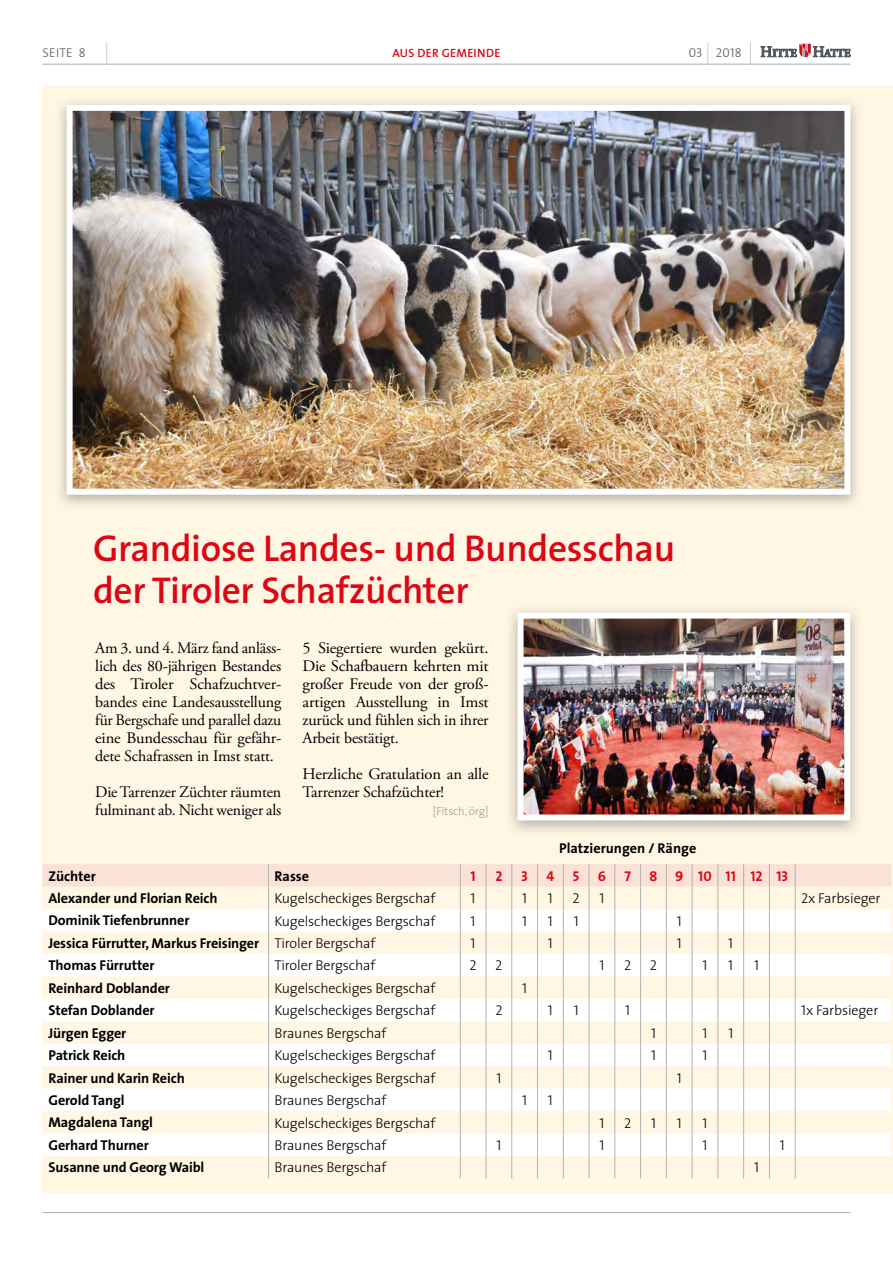
<style>
.page{position:relative;width:893px;height:1263px;background:#fff}
.page>*{position:absolute;margin:0;border:0;box-sizing:border-box;transform-origin:0 0}
.t1{font:600 37.5px/42px "The Sans";letter-spacing:-.01em;color:#dc0714}
.t2{font:16.05px/18px "Adobe Garamond Pro";letter-spacing:-.01em;color:#000;text-align:justify}
.t3{font:700 14.25px "The Sans";letter-spacing:-.01em;color:#000}
.t4{font:300 14.25px "The Sans";letter-spacing:-.01em;color:#000}
.t5{font:14.25px "The Sans Light Caps";color:#000}
.t6{font:14.25px "The Sans Bold Caps";letter-spacing:.48em;color:#dc0714}
.t7{font:12.75px "The Sans Light Caps";letter-spacing:.02em;color:#4c565c}
.t8{font:600 12px "The Sans";letter-spacing:.02em;color:#dc0714}
.t9{font:300 11.7px "The Sans";letter-spacing:-.01em;color:#9d9d9c}
.s1{font-family:"The Sans Light Caps";font-weight:400}
.s2{font-weight:300}
</style>
<div class="page">
<svg style="left:106px;top:43px;width:1px;height:21px"></svg>
<svg style="left:750px;top:43px;width:1px;height:21px"></svg>
<svg style="left:707px;top:43px;width:1px;height:21px"></svg>
<hr style="left:43px;top:64px;width:807px;height:1px;background:#a5adb4">
<hr style="left:43px;top:1212px;width:807px;height:1px;background:#a5adb4">
<svg style="left:761px;top:44px;width:89px;height:13px"></svg>
<div style="left:43px;top:85px;width:850px;height:1108px;background:#fff7e4"></div>
<img style="left:60px;top:102px;width:797px;height:403px">
<img style="left:74px;top:112px;width:769px;height:376px">
<div style="left:67px;top:105px;width:783px;height:390px;border:6px solid #fff"></div>
<img style="left:510px;top:610px;width:347px;height:222px">
<img style="left:525px;top:620px;width:318px;height:193px">
<div style="left:518px;top:613px;width:332px;height:207px;border:6px solid #fff"></div>
<svg style="left:43px;top:864px;width:849px;height:314px"></svg>
<p class="t7" style="left:43px;top:42px;width:45px">SEITE 8</p>
<p class="t8" style="left:393px;top:43px;width:109px">AUS DER GEMEINDE</p>
<p class="t7" style="left:689px;top:42px;width:54px">03 2018</p>
<h1 class="t1" style="left:93px;top:526px;width:584px">Grandiose Landes- und Bundesschau der Tiroler Schafzüchter</h1>
<p class="t2" style="left:95px;top:639px;width:188px">Am 3. und 4. März fand anläss&shy;lich des 80-jährigen Bestandes des Tiroler Schafzuchtver&shy;bandes eine Landesausstellung für Bergschafe und parallel dazu eine Bundesschau für gefähr&shy;dete Schafrassen in Imst statt.</p>
<p class="t2" style="left:95px;top:783px;width:188px">Die Tarrenzer Züchter räumten fulminant ab. Nicht weniger als</p>
<p class="t2" style="left:303px;top:639px;width:188px">5 Siegertiere wurden gekürt.<br>Die Schafbauern kehrten mit großer Freude von der groß&shy;artigen Ausstellung in Imst zurück und fühlen sich in ihrer Arbeit bestätigt.</p>
<p class="t2" style="left:303px;top:765px;width:188px">Herzliche Gratulation an alle<br>Tarrenzer Schafzüchter!</p>
<p class="t9" style="left:433px;top:801px;width:57px">[Fitsch, örg]</p>
<p class="t3" style="left:559px;top:836px;width:139px">Platzierungen / Ränge</p>
<p class="t3" style="left:49px;top:864px;width:49px">Züchter</p>
<p class="t3" style="left:275px;top:864px;width:36px">Rasse</p>
<p class="t6" style="left:471px;top:864px;width:7px">1</p>
<p class="t6" style="left:495px;top:864px;width:9px">2</p>
<p class="t6" style="left:521px;top:864px;width:8px">3</p>
<p class="t6" style="left:546px;top:864px;width:9px">4</p>
<p class="t6" style="left:573px;top:864px;width:8px">5</p>
<p class="t6" style="left:598px;top:864px;width:10px">6</p>
<p class="t6" style="left:624px;top:864px;width:8px">7</p>
<p class="t6" style="left:649px;top:864px;width:140px">8 910111213</p>
<p class="t3" style="left:48px;top:886px;width:171px">Alexander und Florian Reich</p>
<p class="t4" style="left:275px;top:886px;width:162px">Kugelscheckiges Bergschaf</p>
<p class="t5" style="left:471px;top:886px;width:6px">1</p>
<p class="t5" style="left:522px;top:886px;width:6px">1</p>
<p class="t5" style="left:548px;top:886px;width:6px">1</p>
<p class="t5" style="left:573px;top:886px;width:9px">2</p>
<p class="t5" style="left:599px;top:886px;width:6px">1</p>
<p class="t4" style="left:801px;top:886px;width:81px"><span class="s1">2</span>x Farbsieger</p>
<p class="t3" style="left:48px;top:909px;width:142px">Dominik Tiefenbrunner</p>
<p class="t4" style="left:275px;top:909px;width:162px">Kugelscheckiges Bergschaf</p>
<p class="t5" style="left:471px;top:909px;width:6px">1</p>
<p class="t5" style="left:522px;top:909px;width:6px">1</p>
<p class="t5" style="left:548px;top:909px;width:6px">1</p>
<p class="t5" style="left:574px;top:909px;width:6px">1</p>
<p class="t5" style="left:677px;top:909px;width:6px">1</p>
<p class="t3" style="left:48px;top:931px;width:328px">Jessica Fürrutter, Markus Freisinger <span class="s2">Tiroler Bergschaf</span></p>
<p class="t5" style="left:471px;top:931px;width:6px">1</p>
<p class="t5" style="left:548px;top:931px;width:6px">1</p>
<p class="t5" style="left:677px;top:931px;width:6px">1</p>
<p class="t5" style="left:728px;top:931px;width:6px">1</p>
<p class="t3" style="left:48px;top:953px;width:107px">Thomas Fürrutter</p>
<p class="t4" style="left:275px;top:954px;width:102px">Tiroler Bergschaf</p>
<p class="t5" style="left:470px;top:954px;width:9px">2</p>
<p class="t5" style="left:495px;top:954px;width:9px">2</p>
<p class="t5" style="left:599px;top:954px;width:6px">1</p>
<p class="t5" style="left:624px;top:954px;width:9px">2</p>
<p class="t5" style="left:650px;top:954px;width:9px">2</p>
<p class="t5" style="left:702px;top:954px;width:6px">1</p>
<p class="t5" style="left:728px;top:954px;width:6px">1</p>
<p class="t5" style="left:754px;top:954px;width:6px">1</p>
<p class="t3" style="left:49px;top:976px;width:123px">Reinhard Doblander</p>
<p class="t4" style="left:275px;top:976px;width:162px">Kugelscheckiges Bergschaf</p>
<p class="t5" style="left:522px;top:976px;width:6px">1</p>
<p class="t3" style="left:49px;top:998px;width:108px">Stefan Doblander</p>
<p class="t4" style="left:275px;top:999px;width:162px">Kugelscheckiges Bergschaf</p>
<p class="t5" style="left:495px;top:999px;width:9px">2</p>
<p class="t5" style="left:548px;top:999px;width:6px">1</p>
<p class="t5" style="left:574px;top:999px;width:6px">1</p>
<p class="t5" style="left:625px;top:999px;width:6px">1</p>
<p class="t4" style="left:801px;top:999px;width:79px"><span class="s1">1</span>x Farbsieger</p>
<p class="t3" style="left:49px;top:1021px;width:79px">Jürgen Egger</p>
<p class="t4" style="left:275px;top:1021px;width:113px">Braunes Bergschaf</p>
<p class="t5" style="left:651px;top:1021px;width:6px">1</p>
<p class="t5" style="left:703px;top:1021px;width:6px">1</p>
<p class="t5" style="left:728px;top:1021px;width:6px">1</p>
<p class="t3" style="left:49px;top:1043px;width:78px">Patrick Reich</p>
<p class="t4" style="left:275px;top:1044px;width:162px">Kugelscheckiges Bergschaf</p>
<p class="t5" style="left:548px;top:1044px;width:6px">1</p>
<p class="t5" style="left:651px;top:1044px;width:6px">1</p>
<p class="t5" style="left:703px;top:1044px;width:6px">1</p>
<p class="t3" style="left:49px;top:1066px;width:138px">Rainer und Karin Reich</p>
<p class="t4" style="left:275px;top:1066px;width:162px">Kugelscheckiges Bergschaf</p>
<p class="t5" style="left:496px;top:1066px;width:6px">1</p>
<p class="t5" style="left:677px;top:1066px;width:6px">1</p>
<p class="t3" style="left:49px;top:1088px;width:78px">Gerold Tangl</p>
<p class="t4" style="left:275px;top:1088px;width:113px">Braunes Bergschaf</p>
<p class="t5" style="left:522px;top:1088px;width:6px">1</p>
<p class="t5" style="left:548px;top:1088px;width:6px">1</p>
<p class="t3" style="left:49px;top:1111px;width:106px">Magdalena Tangl</p>
<p class="t4" style="left:275px;top:1111px;width:162px">Kugelscheckiges Bergschaf</p>
<p class="t5" style="left:599px;top:1111px;width:6px">1</p>
<p class="t5" style="left:624px;top:1111px;width:9px">2</p>
<p class="t5" style="left:651px;top:1111px;width:6px">1</p>
<p class="t5" style="left:677px;top:1111px;width:6px">1</p>
<p class="t5" style="left:703px;top:1111px;width:6px">1</p>
<p class="t3" style="left:49px;top:1133px;width:102px">Gerhard Thurner</p>
<p class="t4" style="left:275px;top:1133px;width:113px">Braunes Bergschaf</p>
<p class="t5" style="left:496px;top:1133px;width:6px">1</p>
<p class="t5" style="left:599px;top:1133px;width:6px">1</p>
<p class="t5" style="left:703px;top:1133px;width:6px">1</p>
<p class="t5" style="left:780px;top:1133px;width:6px">1</p>
<p class="t3" style="left:49px;top:1155px;width:157px">Susanne und Georg Waibl</p>
<p class="t4" style="left:275px;top:1156px;width:113px">Braunes Bergschaf</p>
<p class="t5" style="left:754px;top:1156px;width:6px">1</p>
</div>
